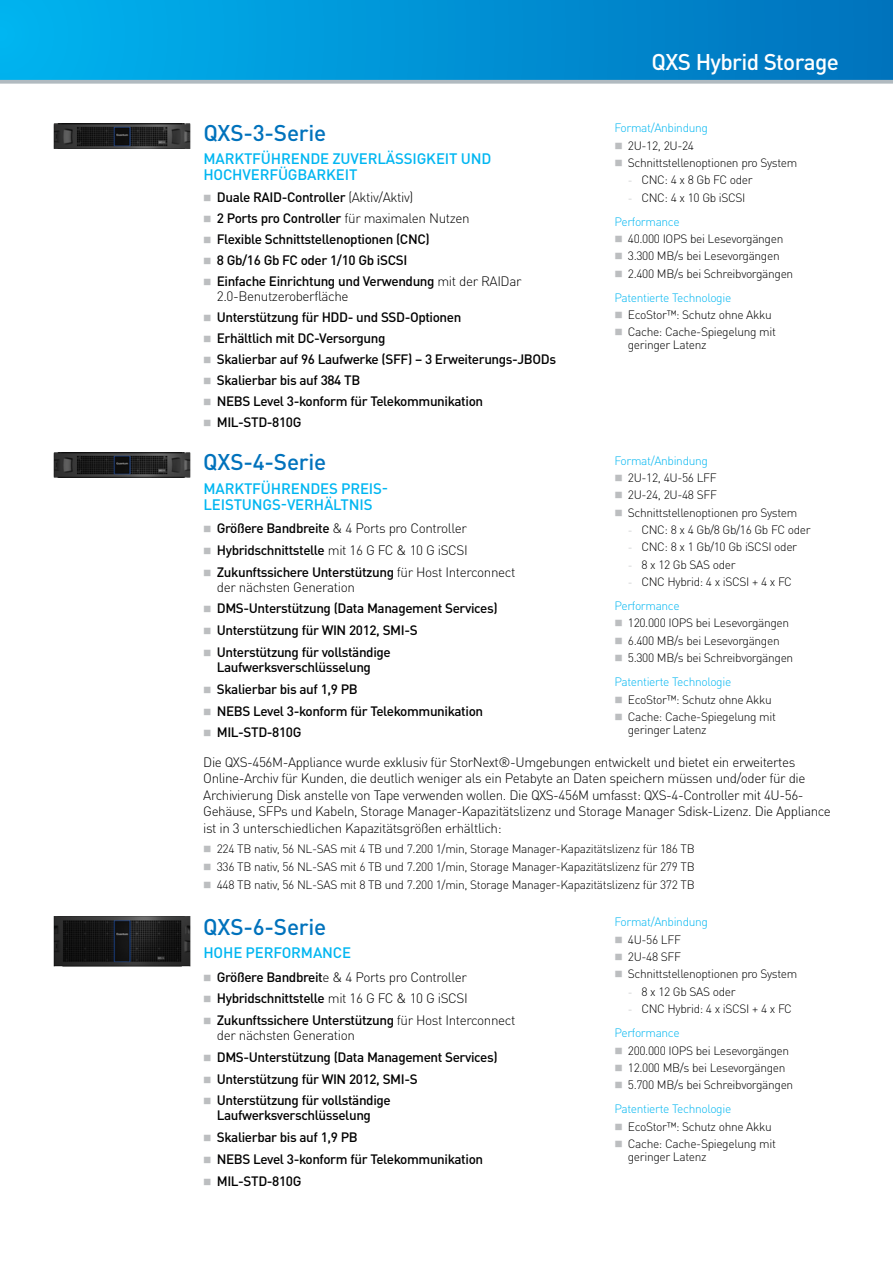
<style>
.page{position:relative;width:893px;height:1263px;background:#fff}
.page>*{position:absolute;margin:0;border:0;box-sizing:border-box;transform-origin:0 0}
.t1{font:500 22.5px "DIN Pro";letter-spacing:-.01em;color:#0072bc}
.t2{font:500 22.5px "DIN Pro";letter-spacing:-.03em;color:#fff}
.t3{font:500 15px/16.5px "DIN Pro";letter-spacing:-.01em;color:#00b6f1}
.t4{font:500 13.5px/21.8px "DIN Pro";letter-spacing:-.03em;color:#000}
.t5{font:300 13.5px/16.5px "DIN Pro";letter-spacing:-.03em;color:#000}
.t6{font:300 12px/17.4px "DIN Pro";letter-spacing:-.03em;color:#000}
.t7{font:300 12px "DIN Pro";letter-spacing:-.03em;color:#00b6f1}
.s1{font-weight:300}
.s2{font-size:10.95px;color:#bcbec0}
.s3{color:#00b6f1}
</style>
<div class="page">
<div style="left:0;top:0;width:893px;height:81px;background:linear-gradient(to right,#00b4ef,#0072bc)"></div>
<svg style="left:0;top:80px;width:893px;height:4px;background:#b8c0c5"></svg>
<img style="left:53px;top:124px;width:138px;height:24px">
<img style="left:53px;top:453px;width:138px;height:24px">
<img style="left:53px;top:916px;width:138px;height:51px">
<h1 class="t1" style="left:203px;top:114px;width:125px">QXS-3-Serie</h1>
<p class="t3" style="left:203px;top:149px;width:289px">MARKTFÜHRENDE ZUVERLÄSSIGKEIT UND<br>HOCHVERFÜGBARKEIT</p>
<p class="t4" style="left:217px;top:185px;width:306px;line-height:21px">Duale RAID-Controller <span class="s1">(Aktiv/Aktiv)<br></span>2 Ports pro Controller <span class="s1">für maximalen Nutzen<br></span>Flexible Schnittstellenoptionen (CNC)<br>8 Gb/16 Gb FC oder 1/10 Gb iSCSI<br>Einfache Einrichtung und Verwendung <span class="s1">mit der RAIDar</span></p>
<p class="t5" style="left:217px;top:286px;width:133px">2.0-Benutzeroberfläche</p>
<p class="t4" style="left:217px;top:305px;width:341px;line-height:21px">Unterstützung für HDD- und SSD-Optionen<br>Erhältlich mit DC-Versorgung<br>Skalierbar auf 96 Laufwerke (SFF) – 3 Erweiterungs-JBODs Skalierbar bis auf 384 TB<br>NEBS Level 3-konform für Telekommunikation MIL-STD-810G</p>
<h1 class="t2" style="left:652px;top:44px;width:189px">QXS Hybrid Storage</h1>
<p class="t7" style="left:614px;top:119px;width:95px">Format/Anbindung</p>
<p class="t6" style="left:628px;top:135px;width:171px">2U-12, 2U-24<br>Schnittstellenoptionen pro System</p>
<p class="t6" style="left:628px;top:170px;width:126px"><span class="s2">-</span> CNC: 4 x 8 Gb FC oder</p>
<p class="t6" style="left:614px;top:184px;width:133px;line-height:24.2px;text-indent:13px"><span class="s2">-</span> CNC: 4 x 10 Gb iSCSI<br><span class="s3">Performance</span></p>
<p class="t6" style="left:628px;top:229px;width:167px">40.000 IOPS bei Lesevorgängen<br>3.300 MB/s bei Lesevorgängen<br>2.400 MB/s bei Schreibvorgängen</p>
<p class="t7" style="left:614px;top:288px;width:118px">Patentierte Technologie</p>
<p class="t6" style="left:628px;top:305px;width:150px">EcoStor™: Schutz ohne Akku<br>Cache: Cache-Spiegelung mit</p>
<p class="t6" style="left:628px;top:335px;width:80px">geringer Latenz</p>
<h1 class="t1" style="left:203px;top:444px;width:125px">QXS-4-Serie</h1>
<p class="t3" style="left:203px;top:478px;width:184px">MARKTFÜHRENDES PREIS-<br>LEISTUNGS-VERHÄLTNIS</p>
<p class="t7" style="left:614px;top:451px;width:95px">Format/Anbindung</p>
<p class="t6" style="left:628px;top:468px;width:171px">2U-12, 4U-56 LFF<br>2U-24, 2U-48 SFF<br>Schnittstellenoptionen pro System</p>
<p class="t6" style="left:628px;top:520px;width:184px"><span class="s2">-</span> CNC: 8 x 4 Gb/8 Gb/16 Gb FC oder</p>
<p class="t6" style="left:628px;top:537px;width:171px"><span class="s2">-</span> CNC: 8 x 1 Gb/10 Gb iSCSI oder</p>
<p class="t6" style="left:628px;top:554px;width:109px"><span class="s2">-</span> 8 x 12 Gb SAS oder</p>
<p class="t6" style="left:614px;top:568px;width:179px;line-height:24.2px;text-indent:13px"><span class="s2">-</span> CNC Hybrid: 4 x iSCSI + 4 x FC<br><span class="s3">Performance</span></p>
<p class="t6" style="left:628px;top:613px;width:167px">120.000 IOPS bei Lesevorgängen<br>6.400 MB/s bei Lesevorgängen<br>5.300 MB/s bei Schreibvorgängen</p>
<p class="t7" style="left:614px;top:673px;width:118px">Patentierte Technologie</p>
<p class="t6" style="left:628px;top:689px;width:150px">EcoStor™: Schutz ohne Akku<br>Cache: Cache-Spiegelung mit</p>
<p class="t6" style="left:628px;top:719px;width:80px">geringer Latenz</p>
<p class="t4" style="left:217px;top:516px;width:300px">Größere Bandbreite <span class="s1">&amp; 4 Ports pro Controller<br></span>Hybridschnittstelle <span class="s1">mit 16 G FC &amp; 10 G iSCSI<br></span>Zukunftssichere Unterstützung <span class="s1">für Host Interconnect</span></p>
<p class="t5" style="left:217px;top:577px;width:140px">der nächsten Generation</p>
<p class="t4" style="left:217px;top:596px;width:282px">DMS-Unterstützung (Data Management Services)<br>Unterstützung für WIN 2012, SMI-S<br>Unterstützung für vollständige</p>
<p class="t4" style="left:217px;top:655px;width:268px">Laufwerksverschlüsselung<br>Skalierbar bis auf 1,9 PB<br>NEBS Level 3-konform für Telekommunikation<br>MIL-STD-810G</p>
<p class="t5" style="left:203px;top:752px;width:629px">Die QXS-456M-Appliance wurde exklusiv für StorNext®-Umgebungen entwickelt und bietet ein erweitertes Online-Archiv für Kunden, die deutlich weniger als ein Petabyte an Daten speichern müssen und/oder für die Archivierung Disk anstelle von Tape verwenden wollen. Die QXS-456M umfasst: QXS-4-Controller mit 4U-56- Gehäuse, SFPs und Kabeln, Storage Manager-Kapazitätslizenz und Storage Manager Sdisk-Lizenz. Die Appliance ist in 3 unterschiedlichen Kapazitätsgrößen erhältlich:</p>
<p class="t6" style="left:217px;top:838px;width:479px;line-height:18.1px;text-align:justify">224 TB nativ, 56 NL-SAS mit 4 TB und 7.200 1/min, Storage Manager-Kapazitätslizenz für 186 TB 336 TB nativ, 56 NL-SAS mit 6 TB und 7.200 1/min, Storage Manager-Kapazitätslizenz für 279 TB 448 TB nativ, 56 NL-SAS mit 8 TB und 7.200 1/min, Storage Manager-Kapazitätslizenz für 372 TB</p>
<h1 class="t1" style="left:203px;top:909px;width:125px">QXS-6-Serie</h1>
<p class="t3" style="left:203px;top:943px;width:149px">HOHE PERFORMANCE</p>
<p class="t7" style="left:614px;top:913px;width:95px">Format/Anbindung</p>
<p class="t6" style="left:628px;top:930px;width:171px">4U-56 LFF<br>2U-48 SFF<br>Schnittstellenoptionen pro System</p>
<p class="t6" style="left:628px;top:982px;width:109px"><span class="s2">-</span> 8 x 12 Gb SAS oder</p>
<p class="t6" style="left:614px;top:996px;width:179px;line-height:24.2px;text-indent:13px"><span class="s2">-</span> CNC Hybrid: 4 x iSCSI + 4 x FC<br><span class="s3">Performance</span></p>
<p class="t6" style="left:628px;top:1040px;width:167px">200.000 IOPS bei Lesevorgängen<br>12.000 MB/s bei Lesevorgängen<br>5.700 MB/s bei Schreibvorgängen</p>
<p class="t7" style="left:614px;top:1100px;width:118px">Patentierte Technologie</p>
<p class="t6" style="left:628px;top:1116px;width:150px">EcoStor™: Schutz ohne Akku<br>Cache: Cache-Spiegelung mit</p>
<p class="t6" style="left:628px;top:1147px;width:80px">geringer Latenz</p>
<p class="t4" style="left:217px;top:964px;width:300px">Größere Bandbreit<span class="s1">e &amp; 4 Ports pro Controller<br></span>Hybridschnittstelle <span class="s1">mit 16 G FC &amp; 10 G iSCSI<br></span>Zukunftssichere Unterstützung <span class="s1">für Host Interconnect</span></p>
<p class="t5" style="left:217px;top:1026px;width:140px">der nächsten Generation</p>
<p class="t4" style="left:217px;top:1044px;width:282px">DMS-Unterstützung (Data Management Services)<br>Unterstützung für WIN 2012, SMI-S<br>Unterstützung für vollständige</p>
<p class="t4" style="left:217px;top:1103px;width:268px">Laufwerksverschlüsselung<br>Skalierbar bis auf 1,9 PB<br>NEBS Level 3-konform für Telekommunikation<br>MIL-STD-810G</p>
</div>
